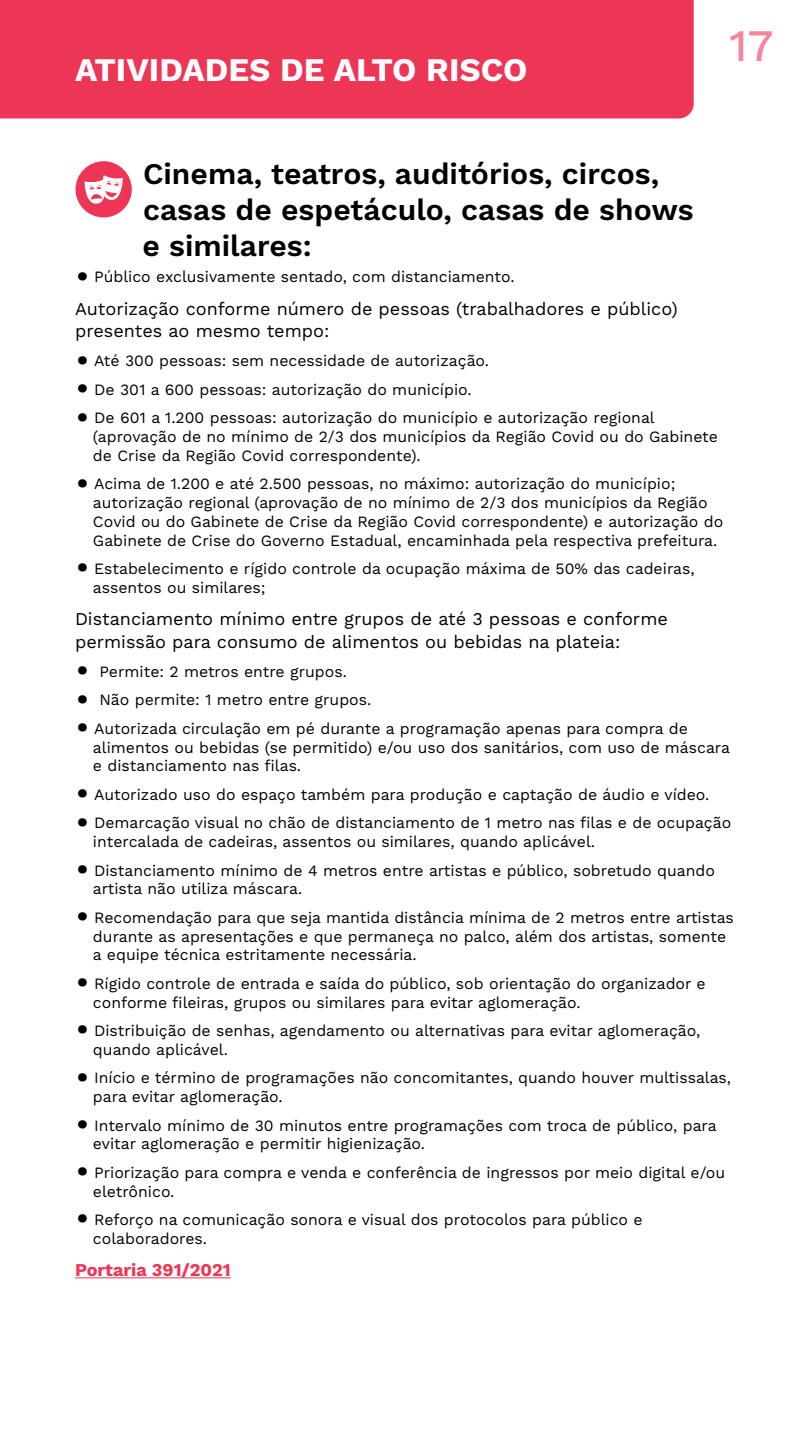
<style>
.page{position:relative;width:810px;height:1440px;background:#fff}
.page>*{position:absolute;margin:0;border:0;box-sizing:border-box;transform-origin:0 0}
.t1{font:500 45px "Work Sans";color:#f48699}
.t2{font:700 33px "Work Sans";color:#fff}
.t3{font:600 30px/36px "Work Sans";color:#000}
.t4{font:18px/22.5px "Work Sans";color:#000}
.t5{font:700 18px "Work Sans";color:#ed3655}
.t6{font:15.75px/18.8px "Work Sans";color:#000}
.s1{font-size:34.5px}
</style>
<div class="page">
<div style="left:0;top:0;width:694px;height:118px;background:#ed3655"></div>
<hr style="left:75px;top:1277px;width:156px;height:1px;background:#ed3655">
<div style="left:76px;top:161px;width:56px;height:57px;background:#ed3655;border-radius:50%"></div>
<svg style="left:85px;top:175px;width:38px;height:29px"></svg>
<h2 class="t2" style="left:75px;top:50px;width:454px">ATIVIDADES DE ALTO RISCO</h2>
<h1 class="t1" style="left:729px;top:20px;width:46px">17</h1>
<h3 class="t3" style="left:142px;top:157px;width:553px">Cinema, teatros, auditórios, circos, casas de espetáculo, casas de shows e similares:</h3>
<p class="t6" style="left:75px;top:268px;width:441px"><span class="s1">•</span> Público exclusivamente sentado, com distanciamento.</p>
<p class="t4" style="left:75px;top:298px;width:604px">Autorização conforme número de pessoas (trabalhadores e público) presentes ao mesmo tempo:</p>
<p class="t6" style="left:75px;top:352px;width:416px"><span class="s1">•</span> Até 300 pessoas: sem necessidade de autorização.</p>
<p class="t6" style="left:75px;top:381px;width:398px"><span class="s1">•</span> De 301 a 600 pessoas: autorização do município.</p>
<p class="t6" style="left:93px;top:409px;width:627px;text-indent:-18px"><span class="s1">•</span> De 601 a 1.200 pessoas: autorização do município e autorização regional (aprovação de no mínimo de 2/3 dos municípios da Região Covid ou do Gabinete de Crise da Região Covid correspondente).</p>
<p class="t6" style="left:93px;top:475px;width:632px;text-indent:-18px"><span class="s1">•</span> Acima de 1.200 e até 2.500 pessoas, no máximo: autorização do município; autorização regional (aprovação de no mínimo de 2/3 dos municípios da Região Covid ou do Gabinete de Crise da Região Covid correspondente) e autorização do Gabinete de Crise do Governo Estadual, encaminhada pela respectiva prefeitura.</p>
<p class="t6" style="left:93px;top:560px;width:603px;text-indent:-18px"><span class="s1">•</span> Estabelecimento e rígido controle da ocupação máxima de 50% das cadeiras, assentos ou similares;</p>
<p class="t4" style="left:75px;top:608px;width:594px">Distanciamento mínimo entre grupos de até 3 pessoas e conforme permissão para consumo de alimentos ou bebidas na plateia:</p>
<p class="t6" style="left:75px;top:663px;width:273px"><span class="s1">•</span> Permite: 2 metros entre grupos.</p>
<p class="t6" style="left:75px;top:691px;width:298px"><span class="s1">•</span> Não permite: 1 metro entre grupos.</p>
<p class="t6" style="left:93px;top:720px;width:639px;text-indent:-18px"><span class="s1">•</span> Autorizada circulação em pé durante a programação apenas para compra de alimentos ou bebidas (se permitido) e/ou uso dos sanitários, com uso de máscara e distanciamento nas filas.</p>
<p class="t6" style="left:75px;top:786px;width:636px"><span class="s1">•</span> Autorizado uso do espaço também para produção e captação de áudio e vídeo.</p>
<p class="t6" style="left:93px;top:814px;width:640px;text-indent:-18px"><span class="s1">•</span> Demarcação visual no chão de distanciamento de 1 metro nas filas e de ocupação intercalada de cadeiras, assentos ou similares, quando aplicável.</p>
<p class="t6" style="left:93px;top:862px;width:623px;text-indent:-18px"><span class="s1">•</span> Distanciamento mínimo de 4 metros entre artistas e público, sobretudo quando artista não utiliza máscara.</p>
<p class="t6" style="left:93px;top:909px;width:642px;text-indent:-18px"><span class="s1">•</span> Recomendação para que seja mantida distância mínima de 2 metros entre artistas durante as apresentações e que permaneça no palco, além dos artistas, somente a equipe técnica estritamente necessária.</p>
<p class="t6" style="left:93px;top:975px;width:614px;text-indent:-18px"><span class="s1">•</span> Rígido controle de entrada e saída do público, sob orientação do organizador e conforme fileiras, grupos ou similares para evitar aglomeração.</p>
<p class="t6" style="left:93px;top:1022px;width:609px;text-indent:-18px"><span class="s1">•</span> Distribuição de senhas, agendamento ou alternativas para evitar aglomeração, quando aplicável.</p>
<p class="t6" style="left:93px;top:1069px;width:640px;text-indent:-18px"><span class="s1">•</span> Início e término de programações não concomitantes, quando houver multissalas, para evitar aglomeração.</p>
<p class="t6" style="left:93px;top:1117px;width:625px;text-indent:-18px"><span class="s1">•</span> Intervalo mínimo de 30 minutos entre programações com troca de público, para evitar aglomeração e permitir higienização.</p>
<p class="t6" style="left:93px;top:1164px;width:634px;text-indent:-18px"><span class="s1">•</span> Priorização para compra e venda e conferência de ingressos por meio digital e/ou eletrônico.</p>
<p class="t6" style="left:93px;top:1211px;width:551px;text-indent:-18px"><span class="s1">•</span> Reforço na comunicação sonora e visual dos protocolos para público e colaboradores.</p>
<p class="t5" style="left:75px;top:1259px;width:157px">Portaria 391/2021</p>
</div>
